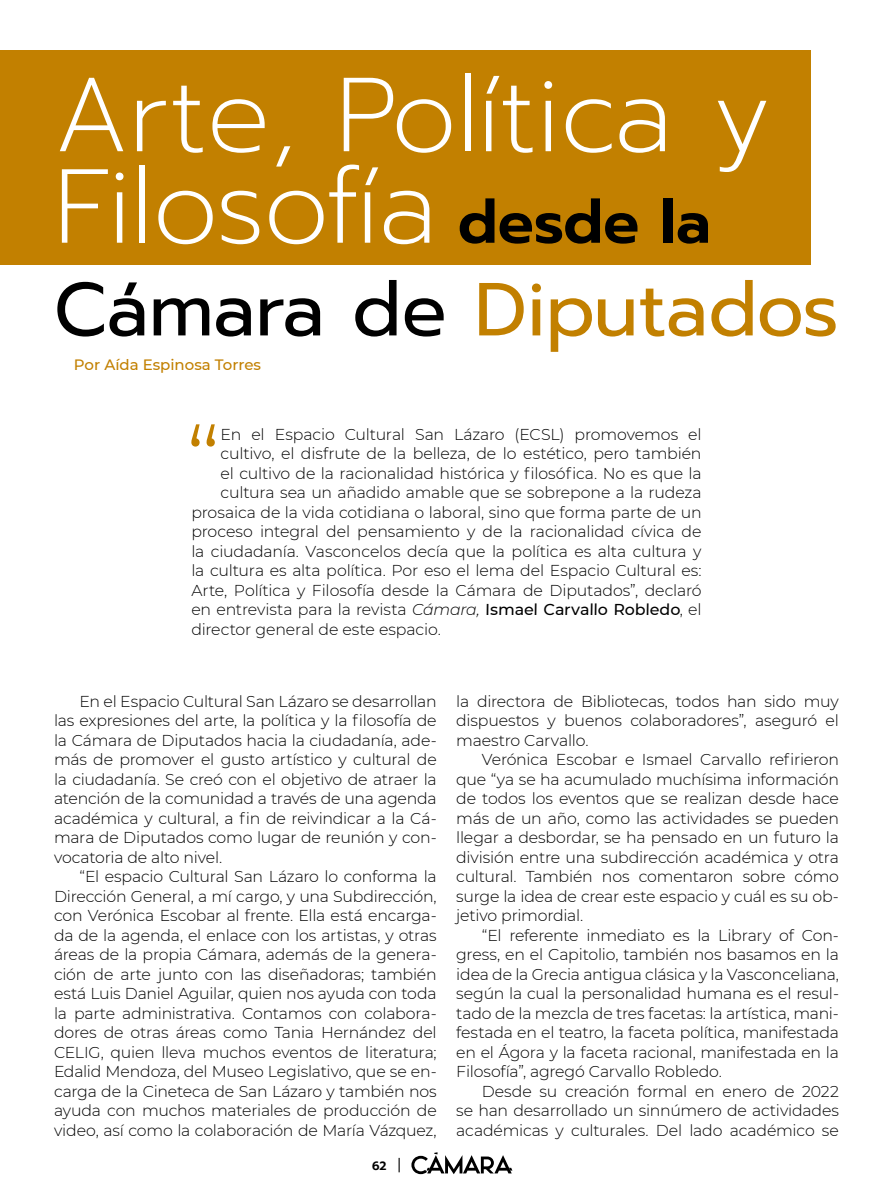
<style>
.page{position:relative;width:893px;height:1191px;background:#fff}
.page>*{position:absolute;margin:0;border:0;box-sizing:border-box;transform-origin:0 0}
.t1{font:200 105px/91.5px "Prompt";color:#fff}
.t2{font:300 99.3px "Montserrat";color:#c28000}
.t3{font:75px "Prompt";letter-spacing:-.005em;color:#c28000}
.t4{font:300 15.75px/19.5px "Montserrat";letter-spacing:-.01em;color:#000;text-align:justify}
.t5{font:500 15px "Montserrat";color:#c28000}
.t6{font:600 12px "Prompt";color:#000}
.s1{font-weight:600;font-size:60px;color:#000}
.s2{color:#000}
.s3{font-style:italic}
.s4{font-weight:500}
</style>
<div class="page">
<div style="left:0;top:50px;width:811px;height:215px;background:#c28000"></div>
<svg style="left:399px;top:1157px;width:1px;height:15px"></svg>
<svg style="left:411px;top:1152px;width:101px;height:22px"></svg>
<h1 class="t1" style="left:54px;top:69px;width:717px">Arte, Política y<br>Filosofía <span class="s1">desde la</span></h1>
<h3 class="t3" style="left:54px;top:256px;width:786px"><span class="s2">Cámara de</span> Diputados</h3>
<p class="t5" style="left:74px;top:354px;width:189px">Por Aída Espinosa Torres</p>
<h2 class="t2" style="left:186px;top:395px;width:37px">“</h2>
<p class="t4" style="left:221px;top:424px;width:482px">En el Espacio Cultural San Lázaro (ECSL) promovemos el</p>
<p class="t4" style="left:221px;top:443px;width:482px">cultivo, el disfrute de la belleza, de lo estético, pero también</p>
<p class="t4" style="left:221px;top:463px;width:482px">el cultivo de la racionalidad histórica y filosófica. No es que la</p>
<p class="t4" style="left:221px;top:482px;width:482px">cultura sea un añadido amable que se sobrepone a la rudeza</p>
<p class="t4" style="left:191px;top:502px;width:512px">prosaica de la vida cotidiana o laboral, sino que forma parte de un</p>
<p class="t4" style="left:191px;top:521px;width:512px">proceso integral del pensamiento y de la racionalidad cívica de</p>
<p class="t4" style="left:191px;top:541px;width:512px">la ciudadanía. Vasconcelos decía que la política es alta cultura y</p>
<p class="t4" style="left:191px;top:560px;width:512px">la cultura es alta política. Por eso el lema del Espacio Cultural es:</p>
<p class="t4" style="left:191px;top:580px;width:512px">Arte, Política y Filosofía desde la Cámara de Diputados”, declaró</p>
<p class="t4" style="left:191px;top:599px;width:512px">en entrevista para la revista <span class="s3">Cámara,</span> <span class="s4">Ismael Carvallo Robledo</span>, el</p>
<p class="t4" style="left:191px;top:619px;width:251px">director general de este espacio.</p>
<p class="t4" style="left:54px;top:691px;width:384px;text-indent:26px">En el Espacio Cultural San Lázaro se desarrollan las expresiones del arte, la política y la filosofía de la Cámara de Diputados hacia la ciudadanía, ade&shy;más de promover el gusto artístico y cultural de la ciudadanía. Se creó con el objetivo de atraer la atención de la comunidad a través de una agenda académica y cultural, a fin de reivindicar a la Cá&shy;mara de Diputados como lugar de reunión y con&shy;vocatoria de alto nivel.</p>
<p class="t4" style="left:54px;top:866px;width:384px;text-indent:26px">“El espacio Cultural San Lázaro lo conforma la Dirección General, a mí cargo, y una Subdirección, con Verónica Escobar al frente. Ella está encarga&shy;da de la agenda, el enlace con los artistas, y otras áreas de la propia Cámara, además de la genera&shy;ción de arte junto con las diseñadoras; también está Luis Daniel Aguilar, quien nos ayuda con toda la parte administrativa. Contamos con colabora&shy;dores de otras áreas como Tania Hernández del CELIG, quien lleva muchos eventos de literatura; Edalid Mendoza, del Museo Legislativo, que se en&shy;carga de la Cineteca de San Lázaro y también nos ayuda con muchos materiales de producción de video, así como la colaboración de María Vázquez,</p>
<p class="t6" style="left:372px;top:1157px;width:16px">62</p>
<p class="t4" style="left:456px;top:691px;width:384px">la directora de Bibliotecas, todos han sido muy dispuestos y buenos colaboradores”, aseguró el maestro Carvallo.</p>
<p class="t4" style="left:456px;top:749px;width:384px;text-indent:26px">Verónica Escobar e Ismael Carvallo refirieron que “ya se ha acumulado muchísima información de todos los eventos que se realizan desde hace más de un año, como las actividades se pueden llegar a desbordar, se ha pensado en un futuro la división entre una subdirección académica y otra cultural. También nos comentaron sobre cómo surge la idea de crear este espacio y cuál es su ob&shy;jetivo primordial.</p>
<p class="t4" style="left:456px;top:925px;width:384px;text-indent:26px">“El referente inmediato es la Library of Con&shy;gress, en el Capitolio, también nos basamos en la idea de la Grecia antigua clásica y la Vasconceliana, según la cual la personalidad humana es el resul&shy;tado de la mezcla de tres facetas: la artística, mani&shy;festada en el teatro, la faceta política, manifestada en el Ágora y la faceta racional, manifestada en la Filosofía”, agregó Carvallo Robledo.</p>
<p class="t4" style="left:456px;top:1081px;width:384px;text-indent:26px">Desde su creación formal en enero de 2022 se han desarrollado un sinnúmero de actividades académicas y culturales. Del lado académico se</p>
</div>
